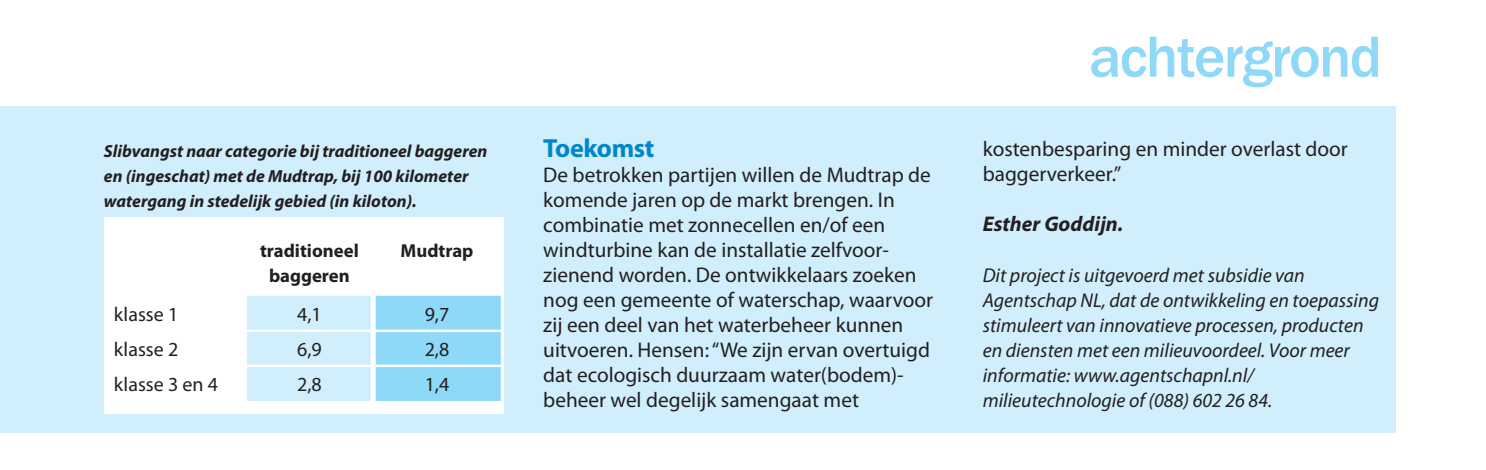
<style>
.page{position:relative;width:1486px;height:470px;background:#fff}
.page>*{position:absolute;margin:0;border:0;box-sizing:border-box;transform-origin:0 0}
.t1{font:500 60px "ITC Franklin Gothic Std";letter-spacing:-.03em;color:#8ed8f8}
.t2{font:700 26.25px "Myriad Pro";letter-spacing:-.015em;color:#0086cc}
.t3{font:21.25px/25px "Myriad Pro";color:#231f20}
.t4{font:italic 700 21.25px "Myriad Pro";color:#231f20}
.t5{font:italic 20px/25px "Myriad Pro";color:#231f20}
.t6{font:20px "Myriad Pro";color:#231f20}
.t7{font:700 18.75px/25px "Myriad Pro";color:#231f20;text-align:center}
.t8{font:italic 700 17.5px/25px "Myriad Pro";color:#231f20}
</style>
<div class="page">
<div style="left:0;top:106px;width:1396px;height:326px;background:#d1eefc"></div>
<div style="left:104px;top:217px;width:399px;height:196px;background:#fff"></div>
<svg style="left:247px;top:295px;width:254px;height:105px;background:#b0e3fa"></svg>
<hr style="left:104px;top:329px;width:267px;height:3px;background:#fff">
<hr style="left:376px;top:329px;width:125px;height:3px;background:#fff">
<hr style="left:104px;top:364px;width:267px;height:3px;background:#fff">
<hr style="left:376px;top:364px;width:125px;height:3px;background:#fff">
<div style="left:371px;top:295px;width:5px;height:35px;background:#fff"></div>
<div style="left:371px;top:330px;width:5px;height:35px;background:#fff"></div>
<div style="left:371px;top:365px;width:5px;height:35px;background:#fff"></div>
<p class="t8" style="left:104px;top:140px;width:385px">Slibvangst naar categorie bij traditioneel baggeren en (ingeschat) met de Mudtrap, bij 100 kilometer watergang in stedelijk gebied (in kiloton).</p>
<p class="t7" style="left:260px;top:239px;width:100px">traditioneel baggeren</p>
<p class="t7" style="left:401px;top:239px;width:74px">Mudtrap</p>
<p class="t6" style="left:114px;top:306px;width:66px">klasse 1</p>
<p class="t6" style="left:297px;top:306px;width:26px">4,1</p>
<p class="t6" style="left:425px;top:306px;width:26px">9,7</p>
<p class="t6" style="left:114px;top:341px;width:66px">klasse 2</p>
<p class="t6" style="left:297px;top:341px;width:26px">6,9</p>
<p class="t6" style="left:425px;top:341px;width:26px">2,8</p>
<p class="t6" style="left:114px;top:376px;width:106px">klasse 3 en 4</p>
<p class="t6" style="left:297px;top:376px;width:26px">2,8</p>
<p class="t6" style="left:425px;top:376px;width:26px">1,4</p>
<p class="t2" style="left:543px;top:138px;width:113px">Toekomst</p>
<p class="t3" style="left:543px;top:164px;width:391px">De betrokken partijen willen de Mudtrap de komende jaren op de markt brengen. In combinatie met zonnecellen en/of een windturbine kan de installatie zelfvoor&shy;zienend worden. De ontwikkelaars zoeken nog een gemeente of waterschap, waarvoor zij een deel van het waterbeheer kunnen uitvoeren. Hensen: “We zijn ervan overtuigd dat ecologisch duurzaam water(bodem)- beheer wel degelijk samengaat met</p>
<h1 class="t1" style="left:1089px;top:34px;width:294px">achtergrond</h1>
<p class="t3" style="left:983px;top:139px;width:367px">kostenbesparing en minder overlast door baggerverkeer.”</p>
<p class="t4" style="left:983px;top:216px;width:142px">Esther Goddijn.</p>
<p class="t5" style="left:983px;top:264px;width:398px">Dit project is uitgevoerd met subsidie van Agentschap NL, dat de ontwikkeling en toepassing stimuleert van innovatieve processen, producten en diensten met een milieuvoordeel. Voor meer informatie: www.agentschapnl.nl/ milieutechnologie of (088) 602 26 84.</p>
</div>
